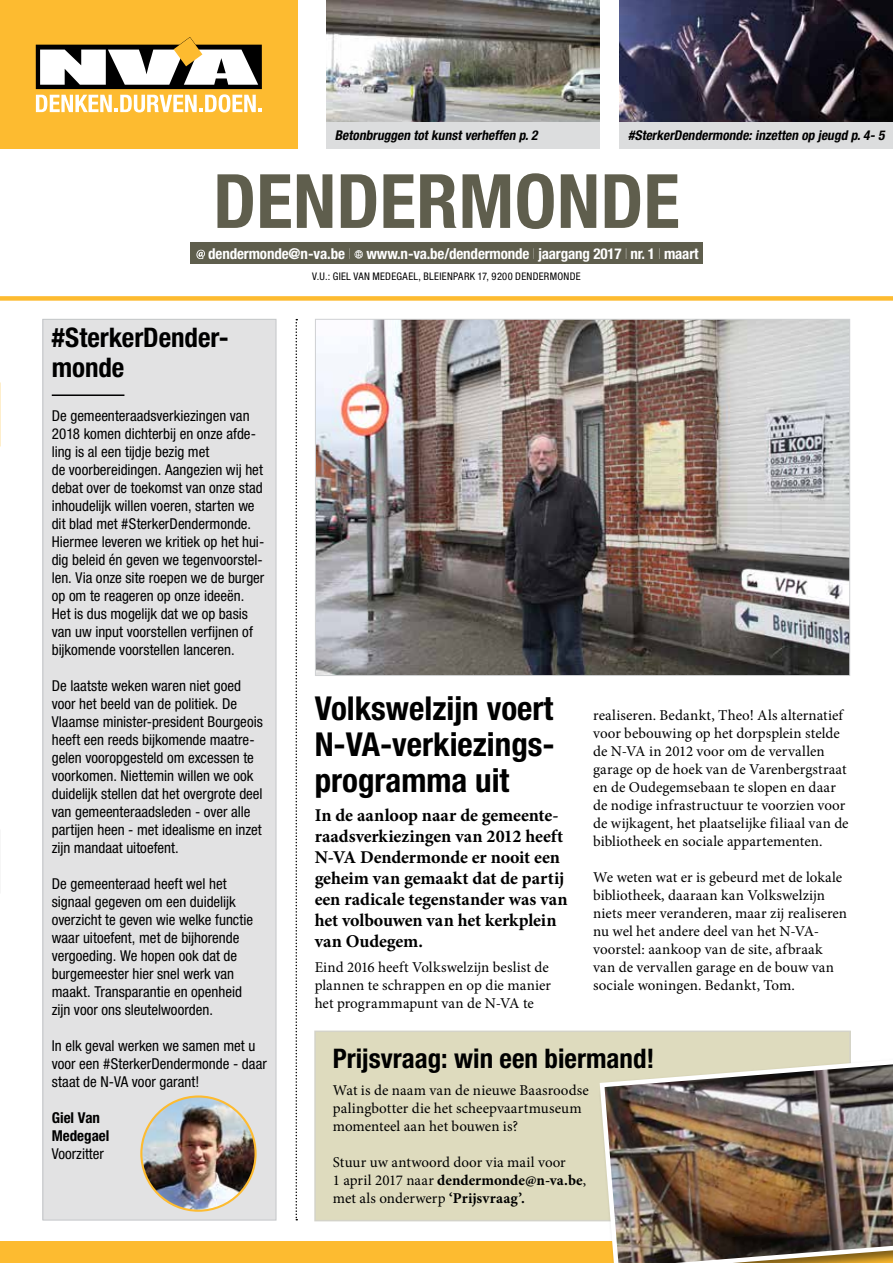
<style>
.page{position:relative;width:893px;height:1263px;background:#fff}
.page>*{position:absolute;margin:0;border:0;box-sizing:border-box;transform-origin:0 0}
.t1{font:700 condensed 75px "Helvetica Neue LT Std";letter-spacing:.005em;color:#5f5e4d}
.t2{font:700 condensed 33px/36px "Helvetica Neue LT Std";color:#000;text-align:justify}
.t3{font:700 condensed 27px/30px "Helvetica Neue LT Std";color:#000}
.t4{font:700 18px/21px "Minion Pro";letter-spacing:-.005em;color:#000}
.t5{font:condensed 15px/18px "Helvetica Neue LT Std";color:#000}
.t6{font:15px/18px "Minion Pro";letter-spacing:.005em;color:#000}
.t7{font:700 condensed 15px "Helvetica Neue LT Std";letter-spacing:-.01em;color:#fff}
.t8{font:700 condensed 15px/18px "Helvetica Neue LT Std";color:#000}
.t9{font:italic 700 condensed 13.5px "Helvetica Neue LT Std";color:#000}
.t10{font:condensed 10.5px "Helvetica Neue LT Std";letter-spacing:.03em;color:#000}
.s1{font-weight:200}
.s2{font-weight:700}
</style>
<div class="page">
<div style="left:0;top:1242px;width:893px;height:21px;background:#fdbb30"></div>
<div style="left:0;top:0;width:298px;height:149px;background:#fdbb30"></div>
<svg style="left:36px;top:37px;width:226px;height:75px"></svg>
<div style="left:0;top:296px;width:893px;height:5px;background:#fdbb30"></div>
<div style="left:190px;top:242px;width:513px;height:22px;background:#5f5e4d"></div>
<svg style="left:196px;top:250px;width:9px;height:9px"></svg>
<svg style="left:355px;top:250px;width:8px;height:9px"></svg>
<div style="left:43px;top:319px;width:233px;height:901px;background:#e2e2e3"></div>
<hr style="left:52px;top:394px;width:72px;height:2px;background:#000">
<div style="left:43px;top:319px;width:233px;height:901px;border:1px solid #c3c6c8"></div>
<hr style="left:0;top:893px;width:1px;height:34px;background:#5d5b47">
<img style="left:326px;top:0;width:274px;height:122px">
<img style="left:620px;top:0;width:273px;height:122px">
<div style="left:326px;top:122px;width:274px;height:27px;background:#dcddde"></div>
<div style="left:620px;top:122px;width:273px;height:27px;background:#dcddde"></div>
<div style="left:315px;top:1031px;width:535px;height:189px;background:#dedbbe"></div>
<div style="left:314px;top:1030px;width:537px;height:191px;border:2px solid #d4d3c9"></div>
<img style="left:597px;top:1054px;width:296px;height:209px">
<img style="left:141px;top:1096px;width:115px;height:115px;border-radius:57px">
<div style="left:140px;top:1095px;width:117px;height:117px;border:2px solid #fdbb30;border-radius:50%"></div>
<svg style="left:296px;top:319px;width:1px;height:901px"></svg>
<img style="left:317px;top:321px;width:531px;height:353px">
<p class="t9" style="left:335px;top:127px;width:207px">Betonbruggen totkunstverheffen p.2</p>
<p class="t9" style="left:628px;top:127px;width:261px">#SterkerDendermonde:inzetten op jeugd p.4-5</p>
<h1 class="t1" style="left:213px;top:156px;width:468px">DENDERMONDE</h1>
<p class="t7" style="left:208px;top:244px;width:492px">dendermonde@n-va.be <span class="s1">I</span> www.n-va.be/dendermonde <span class="s1">I</span> jaargang 2017 <span class="s1">I</span> nr. 1 <span class="s1">I</span> maart</p>
<p class="t10" style="left:312px;top:270px;width:270px">V.U.: GIEL VAN MEDEGAEL, BLEIENPARK 17, 9200 DENDERMONDE</p>
<h3 class="t3" style="left:52px;top:322px;width:179px">#SterkerDender&shy;monde</h3>
<p class="t5" style="left:52px;top:407px;width:214px">De gemeenteraadsverkiezingen van 2018 komen dichterbij en onze afde&shy;ling is al een tijdje bezig met<br>de voorbereidingen. Aangezien wij het debat over de toekomst van onze stad inhoudelijk willen voeren, starten we dit blad met #SterkerDendermonde.<br>Hiermee leveren we kritiek op het hui&shy;dig beleid én geven we tegenvoorstel&shy;len. Via onze site roepen we de burger op om te reageren op onze ideeën.<br>Het is dus mogelijk dat we op basis van uw input voorstellen verfijnen of bijkomende voorstellen lanceren.</p>
<p class="t5" style="left:52px;top:677px;width:213px">De laatste weken waren niet goed voor het beeld van de politiek. De Vlaamse minister-president Bourgeois heeft een reeds bijkomende maatre&shy;gelen vooropgesteld om excessen te voorkomen. Niettemin willen we ook duidelijk stellen dat het overgrote deel van gemeenteraadsleden - over alle partijen heen - met idealisme en inzet zijn mandaat uitoefent.</p>
<p class="t5" style="left:52px;top:875px;width:203px">De gemeenteraad heeft wel het signaal gegeven om een duidelijk overzicht te geven wie welke functie waar uitoefent, met de bijhorende vergoeding. We hopen ook dat de burgemeester hier snel werk van maakt. Transparantie en openheid zijn voor ons sleutelwoorden.</p>
<p class="t5" style="left:52px;top:1037px;width:217px">In elk geval werken we samen met u voor een #SterkerDendermonde - daar staat de N-VA voor garant!</p>
<p class="t8" style="left:52px;top:1108px;width:59px">Giel Van<br>Medegael</p>
<p class="t5" style="left:52px;top:1145px;width:54px">Voorzitter</p>
<h2 class="t2" style="left:315px;top:690px;width:242px">Volkswelzijn voert N-VA-verkiezings&shy;programma uit</h2>
<p class="t4" style="left:315px;top:805px;width:254px">In de aanloop naar de gemeente&shy;raadsverkiezingen van 2012 heeft<br>N-VA Dendermonde er nooit een geheim van gemaakt dat de partij een radicale tegenstander was van het volbouwen van het kerkplein van Oudegem.</p>
<p class="t6" style="left:315px;top:958px;width:238px">Eind 2016 heeft Volkswelzijn beslist de plannen te schrappen en op die manier het programmapunt van de N-VA te</p>
<p class="t6" style="left:593px;top:706px;width:257px">realiseren. Bedankt, Theo! Als alternatief voor bebouwing op het dorpsplein stelde de N-VA in 2012 voor om de vervallen garage op de hoek van de Varenbergstraat en de Oudegemsebaan te slopen en daar de nodige infrastructuur te voorzien voor de wijkagent, het plaatselijke filiaal van de bibliotheek en sociale appartementen.</p>
<p class="t6" style="left:593px;top:868px;width:255px">We weten wat er is gebeurd met de lokale bibliotheek, daaraan kan Volkswelzijn niets meer veranderen, maar zij realiseren nu wel het andere deel van het N-VA&shy;voorstel: aankoop van de site, afbraak van de vervallen garage en de bouw van sociale woningen. Bedankt, Tom.</p>
<h3 class="t3" style="left:333px;top:1043px;width:323px">Prijsvraag: win een biermand!</h3>
<p class="t6" style="left:333px;top:1081px;width:258px">Wat is de naam van de nieuwe Baasroodse palingbotter die het scheepvaartmuseum momenteel aan het bouwen is?</p>
<p class="t6" style="left:333px;top:1153px;width:255px">Stuur uw antwoord door via mail voor<br>1 april 2017 naar <span class="s2">dendermonde@n-va.be</span>, met als onderwerp <span class="s2">‘Prijsvraag’.</span></p>
</div>
